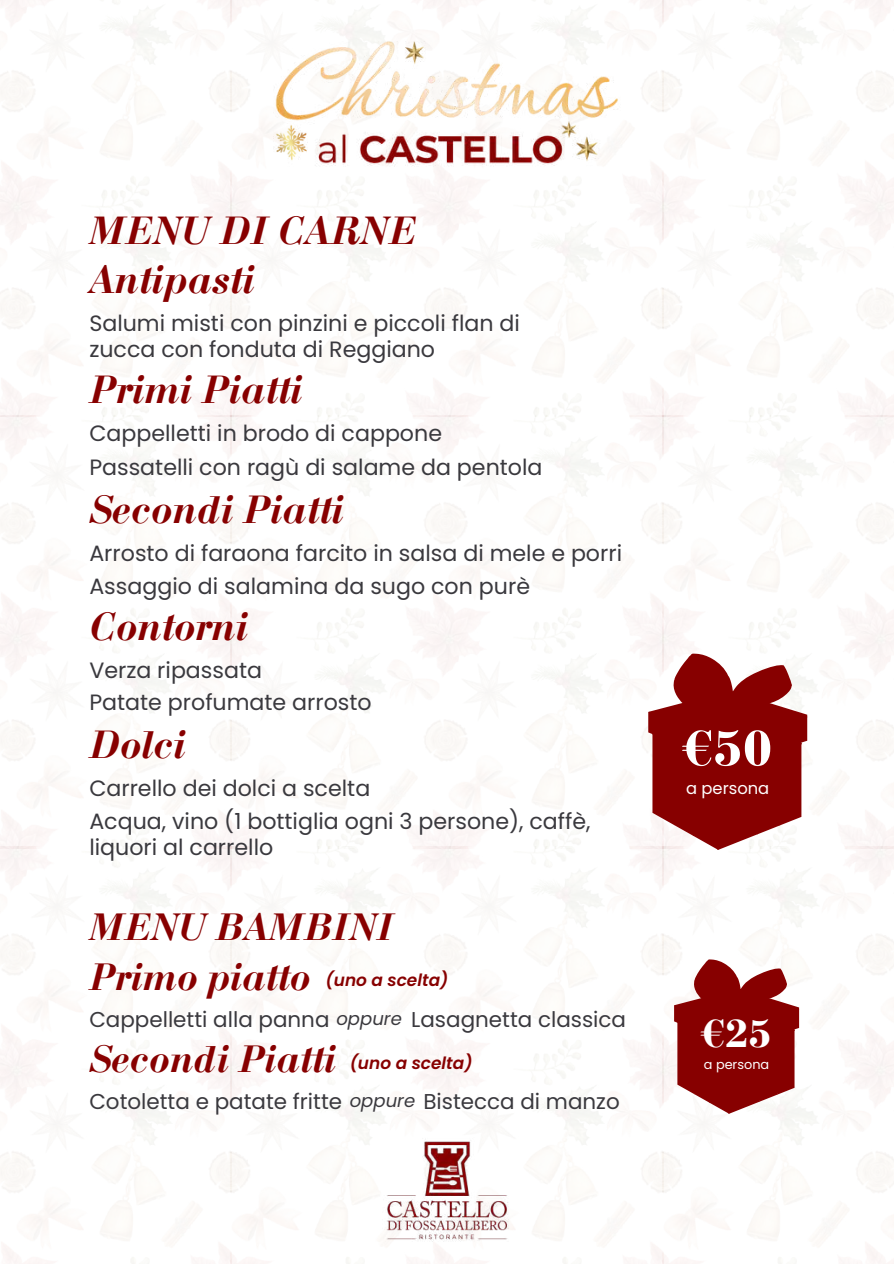
<style>
.page{position:relative;width:894px;height:1264px;background:#fff}
.page>*{position:absolute;margin:0;border:0;box-sizing:border-box;transform-origin:0 0}
.t1{font:700 52.5px "Bodoni";color:#fff}
.t2{font:700 41.25px "Bodoni";color:#fff}
.t3{font:italic 700 40.8px "Bodoni";color:#870000}
.t4{font:italic 700 39.45px/81.6px "Bodoni";color:#870000}
.t5{font:22.2px/26.2px "Poppins";color:#3a393e}
.t6{font:21.45px "Poppins";color:#3a393e}
.t7{font:italic 18px "Poppins";color:#3a393e}
.t8{font:italic 600 16.95px "Poppins";color:#870000}
.t9{font:16.35px "Poppins";color:#fff}
.t10{font:12.9px "Poppins";color:#fff}
</style>
<div class="page">
<img style="left:230px;top:0;width:663px;height:415px">
<img style="left:230px;top:415px;width:663px;height:848px">
<svg style="left:648px;top:653px;width:159px;height:197px"></svg>
<img style="left:259px;top:20px;width:375px;height:165px">
<svg style="left:674px;top:959px;width:124px;height:154px"></svg>
<img style="left:382px;top:1137px;width:129px;height:106px">
<h3 class="t3" style="left:89px;top:206px;width:328px">MENU DI CARNE</h3>
<h3 class="t3" style="left:89px;top:254px;width:167px">Antipasti</h3>
<p class="t5" style="left:89px;top:310px;width:432px">Salumi misti con pinzini e piccoli flan di zucca con fonduta di Reggiano</p>
<h3 class="t3" style="left:89px;top:365px;width:215px">Primi Piatti</h3>
<p class="t5" style="left:89px;top:420px;width:354px">Cappelletti in brodo di cappone</p>
<p class="t5" style="left:89px;top:453px;width:454px">Passatelli con ragù di salame da pentola</p>
<h3 class="t3" style="left:89px;top:484px;width:256px">Secondi Piatti</h3>
<p class="t5" style="left:89px;top:540px;width:534px">Arrosto di faraona farcito in salsa di mele e porri</p>
<p class="t5" style="left:89px;top:573px;width:442px">Assaggio di salamina da sugo con purè</p>
<h3 class="t3" style="left:89px;top:602px;width:160px">Contorni</h3>
<p class="t5" style="left:89px;top:657px;width:174px">Verza ripassata</p>
<p class="t5" style="left:89px;top:689px;width:284px">Patate profumate arrosto</p>
<h3 class="t3" style="left:89px;top:719px;width:98px">Dolci</h3>
<p class="t5" style="left:89px;top:774px;width:282px">Carrello dei dolci a scelta</p>
<p class="t5" style="left:89px;top:808px;width:502px">Acqua, vino (1 bottiglia ogni 3 persone), caffè, liquori al carrello</p>
<h3 class="t4" style="left:89px;top:887px;width:306px">MENU BAMBINI</h3>
<h3 class="t4" style="left:89px;top:937px;width:248px">Primo piatto<br>Secondi Piatti</h3>
<p class="t8" style="left:325px;top:968px;width:124px">(uno a scelta)</p>
<p class="t6" style="left:89px;top:1004px;width:242px">Cappelletti alla panna</p>
<p class="t6" style="left:411px;top:1004px;width:216px">Lasagnetta classica</p>
<p class="t7" style="left:336px;top:1006px;width:67px">oppure</p>
<p class="t8" style="left:349px;top:1051px;width:124px">(uno a scelta)</p>
<p class="t7" style="left:349px;top:1087px;width:67px">oppure</p>
<p class="t6" style="left:89px;top:1086px;width:254px">Cotoletta e patate fritte</p>
<p class="t6" style="left:423px;top:1086px;width:198px">Bistecca di manzo</p>
<h1 class="t1" style="left:682px;top:716px;width:91px">€50</h1>
<p class="t9" style="left:686px;top:776px;width:85px">a persona</p>
<h2 class="t2" style="left:701px;top:1008px;width:72px">€25</h2>
<p class="t10" style="left:703px;top:1055px;width:67px">a persona</p>
</div>
